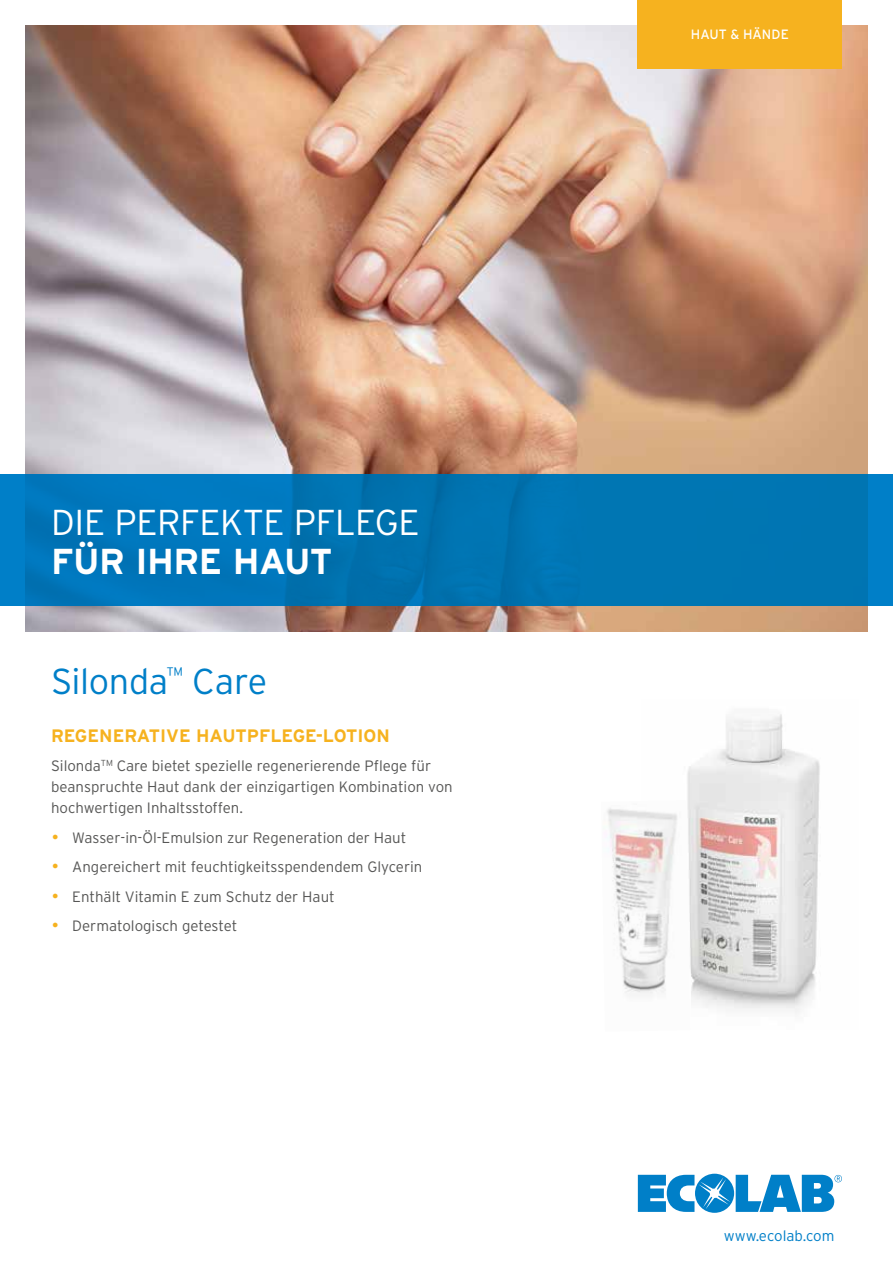
<style>
.page{position:relative;width:893px;height:1263px;background:#fff}
.page>*{position:absolute;margin:0;border:0;box-sizing:border-box;transform-origin:0 0}
.t1{font:300 36px "Interstate";letter-spacing:-.01em;color:#fff}
.t2{font:300 36px "Interstate";letter-spacing:-.01em;color:#007fc8}
.t3{font:700 36px "Interstate";letter-spacing:-.015em;color:#fff}
.t4{font:700 18px "Interstate";color:#f6b21f}
.t5{font:300 15px/21px "Interstate";color:#575756}
.t6{font:300 15px "Interstate";color:#007fc8}
.t7{font:13.5px "Interstate";letter-spacing:.005em;color:#fff}
.s1{color:#f6b21f}
</style>
<div class="page">
<img style="left:26px;top:26px;width:841px;height:605px">
<div style="left:638px;top:0;width:204px;height:68px;background:#f6b21f"></div>
<svg style="left:0;top:474px;width:893px;height:132px;background:#0075b5"></svg>
<svg style="left:638px;top:1174px;width:204px;height:39px"></svg>
<img style="left:687px;top:714px;width:133px;height:299px">
<img style="left:607px;top:800px;width:83px;height:213px">
<h1 class="t1" style="left:51px;top:502px;width:370px">DIE PERFEKTE PFLEGE</h1>
<h1 class="t3" style="left:51px;top:541px;width:283px">FÜR IHRE HAUT</h1>
<h1 class="t2" style="left:51px;top:661px;width:218px">Silonda<sup>™</sup> Care</h1>
<p class="t4" style="left:51px;top:725px;width:340px">REGENERATIVE HAUTPFLEGE-LOTION</p>
<p class="t5" style="left:51px;top:755px;width:403px">Silonda<sup>TM</sup> Care bietet spezielle regenerierende Pflege für beanspruchte Haut dank der einzigartigen Kombination von hochwertigen Inhaltsstoffen.</p>
<p class="t5" style="left:51px;top:827px;width:357px"><span class="s1">•</span> Wasser-in-Öl-Emulsion zur Regeneration der Haut</p>
<p class="t5" style="left:51px;top:856px;width:373px"><span class="s1">•</span> Angereichert mit feuchtigkeitsspendendem Glycerin</p>
<p class="t5" style="left:51px;top:886px;width:285px"><span class="s1">•</span> Enthält Vitamin E zum Schutz der Haut</p>
<p class="t5" style="left:51px;top:915px;width:188px"><span class="s1">•</span> Dermatologisch getestet</p>
<p class="t7" style="left:691px;top:27px;width:100px">HAUT &amp; HÄNDE</p>
<p class="t6" style="left:724px;top:1227px;width:112px">www.ecolab.com</p>
</div>
